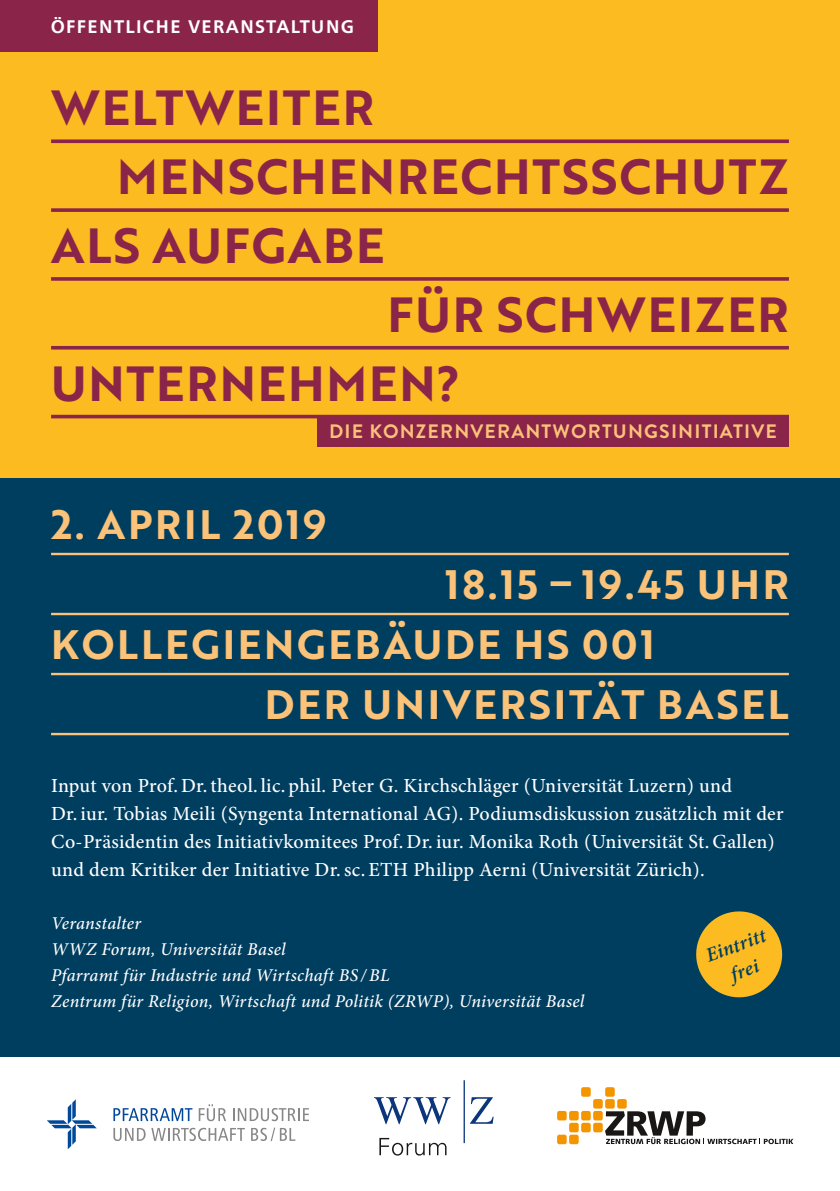
<style>
.page{position:relative;width:840px;height:1191px;background:#fff}
.page>*{position:absolute;margin:0;border:0;box-sizing:border-box;transform-origin:0 0}
.t1{font:48px "Brother 1816 Bold";letter-spacing:.04em;color:#8b2449}
.t2{font:40px "Brother 1816 Bold";letter-spacing:.07em;color:#fbc279}
.t3{font:500 20px/28px "Minion Pro";letter-spacing:.015em;color:#fff}
.t4{font:italic 600 20px/26px "Minion Pro";color:#003e60;text-align:center}
.t5{font:700 19.4px "Brandon Grotesque";letter-spacing:.06em;color:#fbc279}
.t6{font:italic 500 18px/26px "Minion Pro";letter-spacing:.01em;color:#fff}
.t7{font:700 18px "Frutiger BQ";letter-spacing:.1em;color:#fff}
</style>
<div class="page">
<div style="left:0;top:0;width:839px;height:478px;background:#fbbb21"></div>
<div style="left:0;top:0;width:377px;height:51px;background:#8b2449"></div>
<div style="left:0;top:478px;width:839px;height:578px;background:#003e60"></div>
<hr style="left:51px;top:553px;width:737px;height:2px;background:#fbc279">
<hr style="left:51px;top:613px;width:737px;height:2px;background:#fbc279">
<hr style="left:51px;top:673px;width:737px;height:2px;background:#fbc279">
<hr style="left:51px;top:733px;width:737px;height:2px;background:#fbc279">
<svg style="left:696px;top:911px;width:87px;height:87px"></svg>
<svg style="left:113px;top:1108px;width:79px;height:13px"></svg>
<svg style="left:199px;top:1104px;width:27px;height:17px"></svg>
<svg style="left:233px;top:1108px;width:75px;height:13px"></svg>
<svg style="left:113px;top:1128px;width:32px;height:13px"></svg>
<svg style="left:151px;top:1127px;width:94px;height:14px"></svg>
<svg style="left:251px;top:1127px;width:44px;height:14px"></svg>
<svg style="left:47px;top:1099px;width:50px;height:50px"></svg>
<svg style="left:374px;top:1097px;width:76px;height:27px"></svg>
<svg style="left:470px;top:1097px;width:23px;height:26px"></svg>
<hr style="left:463px;top:1080px;width:1px;height:63px;background:#0b367b">
<svg style="left:379px;top:1137px;width:67px;height:18px"></svg>
<div style="left:581px;top:1087px;width:9px;height:9px;background:#f49500;border-radius:2px"></div>
<div style="left:605px;top:1087px;width:9px;height:9px;background:#f49500;border-radius:2px"></div>
<div style="left:593px;top:1099px;width:9px;height:9px;background:#f49500;border-radius:2px"></div>
<div style="left:605px;top:1099px;width:9px;height:9px;background:#f49500;border-radius:2px"></div>
<div style="left:617px;top:1099px;width:9px;height:9px;background:#f49500;border-radius:2px"></div>
<div style="left:557px;top:1111px;width:9px;height:9px;background:#f49500;border-radius:2px"></div>
<div style="left:569px;top:1111px;width:9px;height:9px;background:#f49500;border-radius:2px"></div>
<div style="left:581px;top:1111px;width:9px;height:9px;background:#f49500;border-radius:2px"></div>
<div style="left:593px;top:1111px;width:9px;height:9px;background:#f49500;border-radius:2px"></div>
<div style="left:569px;top:1122px;width:9px;height:10px;background:#f49500;border-radius:2px"></div>
<div style="left:581px;top:1122px;width:9px;height:10px;background:#f49500;border-radius:2px"></div>
<div style="left:593px;top:1122px;width:9px;height:10px;background:#f49500;border-radius:2px"></div>
<div style="left:557px;top:1134px;width:9px;height:10px;background:#f49500;border-radius:2px"></div>
<div style="left:569px;top:1134px;width:9px;height:10px;background:#f49500;border-radius:2px"></div>
<svg style="left:605px;top:1111px;width:188px;height:33px"></svg>
<svg style="left:51px;top:139px;width:737px;height:4px;background:#983643"></svg>
<svg style="left:51px;top:208px;width:737px;height:4px;background:#953244"></svg>
<svg style="left:51px;top:277px;width:737px;height:4px;background:#953244"></svg>
<hr style="left:51px;top:346px;width:737px;height:3px;background:#8b2449">
<hr style="left:51px;top:415px;width:737px;height:3px;background:#8b2449">
<div style="left:317px;top:416px;width:471px;height:31px;background:#8b2449"></div>
<p class="t7" style="left:51px;top:16px;width:304px">ÖFFENTLICHE VERANSTALTUNG</p>
<h1 class="t1" style="left:51px;top:72px;width:324px">WELTWEITER</h1>
<h1 class="t1" style="left:117px;top:140px;width:673px">MENSCHENRECHTSSCHUTZ</h1>
<h1 class="t1" style="left:51px;top:209px;width:334px">ALS AUFGABE</h1>
<h1 class="t1" style="left:387px;top:278px;width:402px">FÜR SCHWEIZER</h1>
<h1 class="t1" style="left:51px;top:347px;width:410px">UNTERNEHMEN?</h1>
<p class="t5" style="left:329px;top:417px;width:449px">DIE KONZERNVERANTWORTUNGSINITIATIVE</p>
<h2 class="t2" style="left:51px;top:494px;width:277px">2. APRIL 2019</h2>
<h2 class="t2" style="left:445px;top:554px;width:345px">18.15 – 19.45 UHR</h2>
<h2 class="t2" style="left:51px;top:614px;width:604px">KOLLEGIENGEBÄUDE HS 001</h2>
<h2 class="t2" style="left:265px;top:674px;width:525px">DER UNIVERSITÄT BASEL</h2>
<p class="t3" style="left:51px;top:772px;width:733px">Input von Prof. Dr.theol. lic. phil. Peter G. Kirchschläger (Universität Luzern) und<br>Dr. iur. Tobias Meili (Syngenta International AG). Podiumsdiskussion zusätzlich mit der Co-Präsidentin des Initiativkomitees Prof. Dr. iur. Monika Roth (Universität St. Gallen) und dem Kritiker der Initiative Dr.sc. ETH Philipp Aerni (Universität Zürich).</p>
<p class="t6" style="left:51px;top:910px;width:534px">Veranstalter<br>WWZ Forum, Universität Basel<br>Pfarramt für Industrie und Wirtschaft BS /BL<br>Zentrum für Religion, Wirtschaft und Politik (ZRWP), Universität Basel</p>
<p class="t4" style="left:701px;top:943px;width:64px;rotate:-20deg">Eintritt frei</p>
</div>
